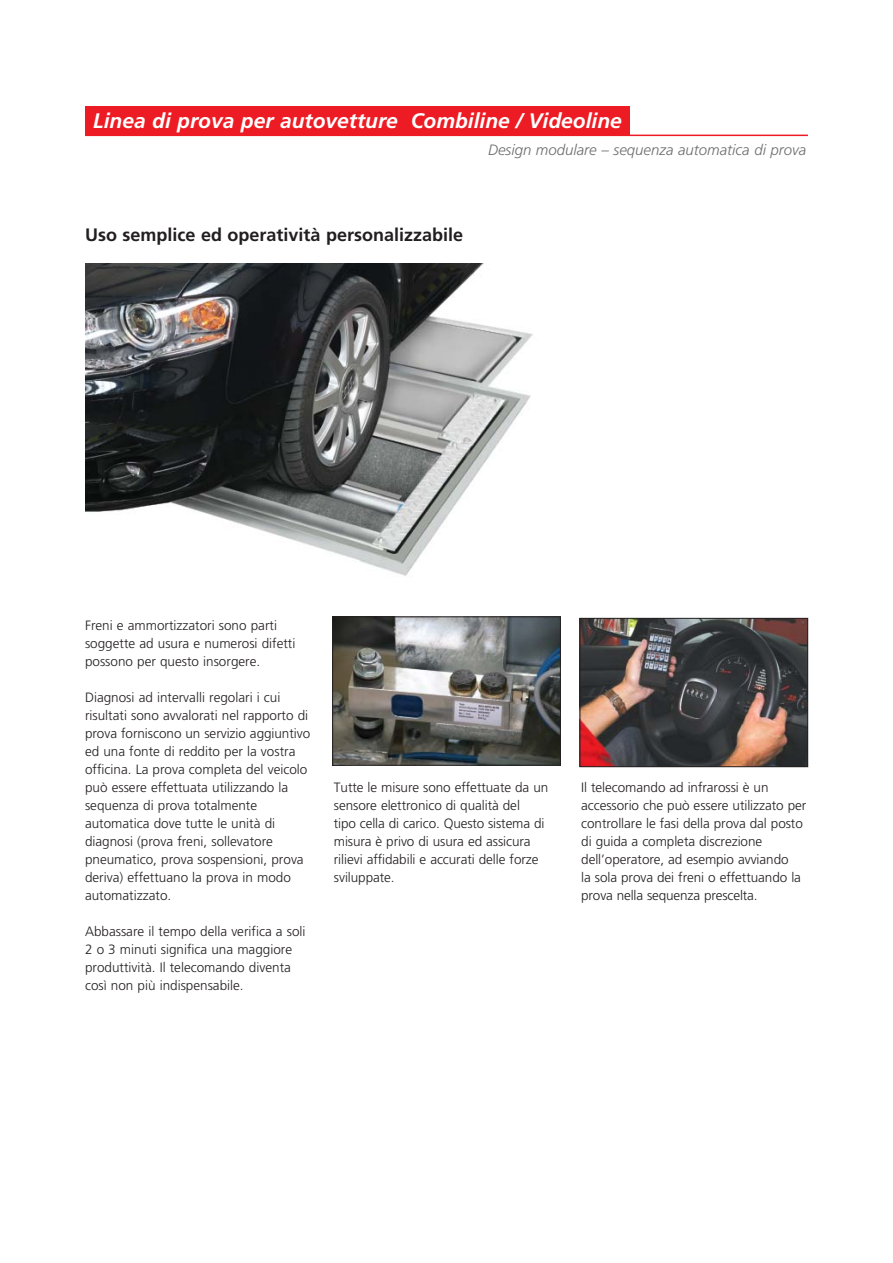
<style>
.page{position:relative;width:893px;height:1263px;background:#fff}
.page>*{position:absolute;margin:0;border:0;box-sizing:border-box;transform-origin:0 0}
.t1{font:italic 700 21px "Frutiger LT Std";color:#fff}
.t2{font:700 18px "Frutiger LT Std";color:#231f20}
.t3{font:italic 300 15px "Frutiger LT Std";color:#6d6e70}
.t4{font:300 13.5px/18px "Frutiger LT Std";color:#231f20}
</style>
<div class="page">
<hr style="left:85px;top:135px;width:723px;height:1px;background:#ed1c24">
<div style="left:85px;top:106px;width:545px;height:30px;background:#ed1c24"></div>
<img style="left:334px;top:619px;width:225px;height:144px">
<div style="left:332px;top:617px;width:229px;height:148px;border:1px solid #231f20"></div>
<img style="left:582px;top:620px;width:224px;height:145px">
<div style="left:580px;top:618px;width:228px;height:149px;border:1px solid #231f20"></div>
<img style="left:85px;top:264px;width:448px;height:312px">
<h1 class="t1" style="left:93px;top:111px;width:530px">Linea di prova per autovetture Combiline / Videoline</h1>
<p class="t3" style="left:488px;top:143px;width:320px">Design modulare – sequenza automatica di prova</p>
<h2 class="t2" style="left:85px;top:226px;width:380px">Uso semplice ed operatività personalizzabile</h2>
<p class="t4" style="left:85px;top:617px;width:212px">Freni e ammortizzatori sono parti soggette ad usura e numerosi difetti possono per questo insorgere.</p>
<p class="t4" style="left:85px;top:689px;width:227px">Diagnosi ad intervalli regolari i cui risultati sono avvalorati nel rapporto di prova forniscono un servizio aggiuntivo ed una fonte di reddito per la vostra officina. La prova completa del veicolo può essere effettuata utilizzando la sequenza di prova totalmente automatica dove tutte le unità di diagnosi (prova freni, sollevatore pneumatico, prova sospensioni, prova deriva) effettuano la prova in modo automatizzato.</p>
<p class="t4" style="left:85px;top:923px;width:222px">Abbassare il tempo della verifica a soli 2 o 3 minuti significa una maggiore produttività. Il telecomando diventa così non più indispensabile.</p>
<p class="t4" style="left:334px;top:779px;width:216px">Tutte le misure sono effettuate da un sensore elettronico di qualità del<br>tipo cella di carico. Questo sistema di misura è privo di usura ed assicura rilievi affidabili e accurati delle forze sviluppate.</p>
<p class="t4" style="left:581px;top:779px;width:227px">Il telecomando ad infrarossi è un accessorio che può essere utilizzato per controllare le fasi della prova dal posto di guida a completa discrezione dell’operatore, ad esempio avviando<br>la sola prova dei freni o effettuando la prova nella sequenza prescelta.</p>
</div>
